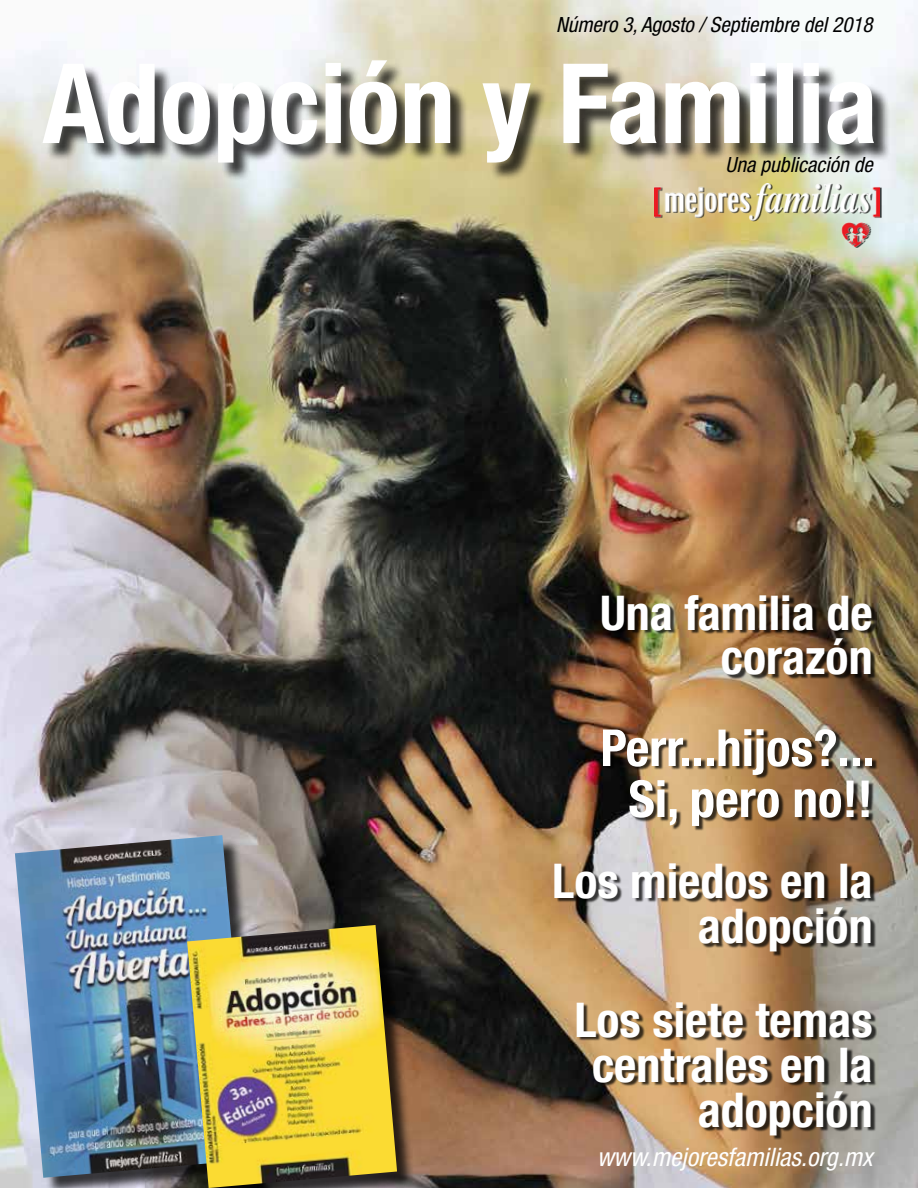
<style>
.page{position:relative;width:918px;height:1188px;background:#fff}
.page>*{position:absolute;margin:0;border:0;box-sizing:border-box;transform-origin:0 0}
.t1{font:700 condensed 111px "Helvetica Neue LT Std";color:#fff}
.t2{font:700 condensed 51px/51px "Helvetica Neue LT Std";color:#fff;text-align:center}
.t3{font:700 condensed 48px/45px "Helvetica Neue LT Std";color:#fff;text-align:right}
.t4{font:italic condensed 25.5px "Helvetica Neue LT Std";color:#fff}
.t5{font:italic condensed 21px "Helvetica Neue LT Std";color:#000}
</style>
<div class="page">
<img style="left:0;top:0;width:918px;height:1188px">
<div style="left:45px;top:63px;width:847px;height:118px;background:#000;opacity:.75"></div>
<div style="left:578px;top:1004px;width:299px;height:136px;background:#000;opacity:.74"></div>
<div style="left:605px;top:730px;width:273px;height:101px;background:#000;opacity:.74"></div>
<div style="left:604px;top:596px;width:273px;height:83px;background:#000;opacity:.74"></div>
<img style="left:654px;top:183px;width:226px;height:64px">
<div style="left:18px;top:838px;width:251px;height:350px;background:#000;opacity:.75"></div>
<img style="left:15px;top:835px;width:236px;height:343px">
<div style="left:557px;top:865px;width:319px;height:91px;background:#000;opacity:.74"></div>
<div style="left:190px;top:928px;width:225px;height:260px;background:#000;opacity:.75"></div>
<img style="left:187px;top:925px;width:210px;height:263px">
<p class="t5" style="left:556px;top:13px;width:318px">Número 3, Agosto / Septiembre del 2018</p>
<h1 class="t1" style="left:43px;top:36px;width:837px">Adopción y Familia</h1>
<p class="t5" style="left:726px;top:152px;width:149px">Una publicación de</p>
<p class="t3" style="left:600px;top:589px;width:274px">Una familia de corazón</p>
<p class="t2" style="left:600px;top:722px;width:276px">Perr...hijos?...<br>Si, pero no!!</p>
<p class="t3" style="left:552px;top:858px;width:322px">Los miedos en la adopción</p>
<p class="t3" style="left:574px;top:997px;width:300px">Los siete temas centrales en la adopción</p>
<p class="t4" style="left:597px;top:1142px;width:277px">www.mejoresfamilias.org.mx</p>
</div>
